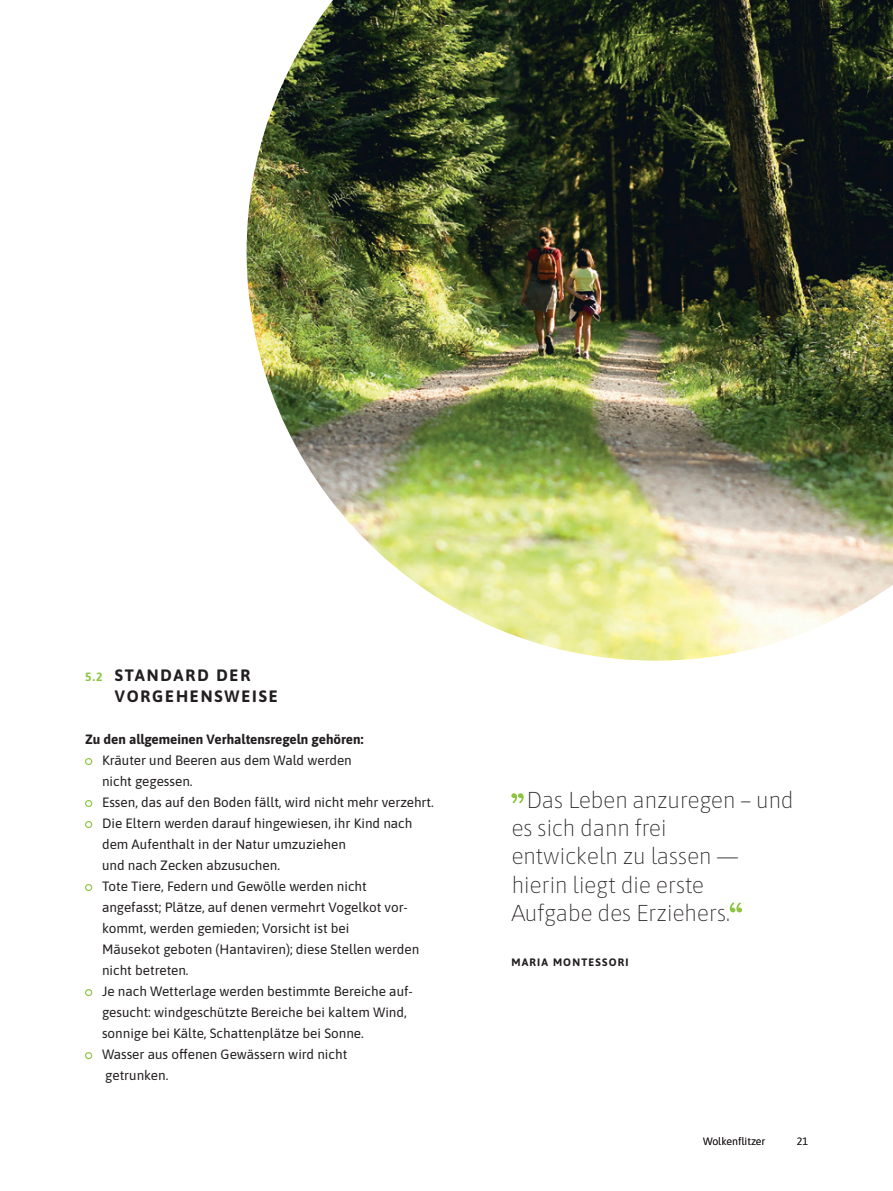
<style>
.page{position:relative;width:893px;height:1191px;background:#fff}
.page>*{position:absolute;margin:0;border:0;box-sizing:border-box;transform-origin:0 0}
.t1{font:100 22.95px/28.3px "Asap";letter-spacing:-.02em;color:#231f20}
.t2{font:700 16.5px/21px "Asap";letter-spacing:.11em;color:#231f20}
.t3{font:13.5px/21px "Asap";color:#231f20}
.t4{font:700 13.5px "Asap";color:#231f20}
.t5{font:700 10.8px "Asap";letter-spacing:.11em;color:#231f20}
.t6{font:300 10.5px "Asap";color:#231f20}
.s1{font-size:12px;color:#8bc63e}
</style>
<div class="page">
<svg style="left:85px;top:758px;width:7px;height:7px"></svg>
<svg style="left:85px;top:800px;width:7px;height:7px"></svg>
<svg style="left:85px;top:821px;width:7px;height:7px"></svg>
<svg style="left:85px;top:884px;width:7px;height:7px"></svg>
<svg style="left:85px;top:989px;width:7px;height:7px"></svg>
<svg style="left:85px;top:1052px;width:7px;height:7px"></svg>
<img style="left:247px;top:0;width:646px;height:660px">
<svg style="left:511px;top:793px;width:13px;height:10px"></svg>
<svg style="left:730px;top:902px;width:12px;height:10px"></svg>
<p class="t2" style="left:115px;top:664px;width:164px;text-indent:-30px"><span class="s1">5.2</span> STANDARD DER<br>VORGEHENSWEISE</p>
<p class="t4" style="left:85px;top:730px;width:280px">Zu den allgemeinen Verhaltensregeln gehören:</p>
<p class="t3" style="left:102px;top:749px;width:251px">Kräuter und Beeren aus dem Wald werden nicht gegessen.</p>
<p class="t3" style="left:102px;top:791px;width:333px">Essen, das auf den Boden fällt, wird nicht mehr verzehrt.</p>
<p class="t3" style="left:102px;top:812px;width:312px">Die Eltern werden darauf hingewiesen, ihr Kind nach dem Aufenthalt in der Natur umzuziehen<br>und nach Zecken abzusuchen.</p>
<p class="t3" style="left:102px;top:875px;width:319px">Tote Tiere, Federn und Gewölle werden nicht angefasst; Plätze, auf denen vermehrt Vogelkot vor&shy;kommt, werden gemieden; Vorsicht ist bei<br>Mäusekot geboten (Hantaviren); diese Stellen werden nicht betreten.</p>
<p class="t3" style="left:102px;top:980px;width:312px">Je nach Wetterlage werden bestimmte Bereiche auf&shy;gesucht: windgeschützte Bereiche bei kaltem Wind, sonnige bei Kälte, Schattenplätze bei Sonne.</p>
<p class="t3" style="left:102px;top:1043px;width:247px">Wasser aus offenen Gewässern wird nicht getrunken.</p>
<p class="t1" style="left:511px;top:784px;width:284px;text-indent:15px">Das Leben anzuregen – und es sich dann frei<br>entwickeln zu lassen — hierin liegt die erste<br>Aufgabe des Erziehers.</p>
<p class="t5" style="left:511px;top:954px;width:119px">MARIA MONTESSORI</p>
<p class="t6" style="left:703px;top:1133px;width:64px">Wolkenflitzer</p>
<p class="t6" style="left:797px;top:1133px;width:13px">21</p>
</div>
